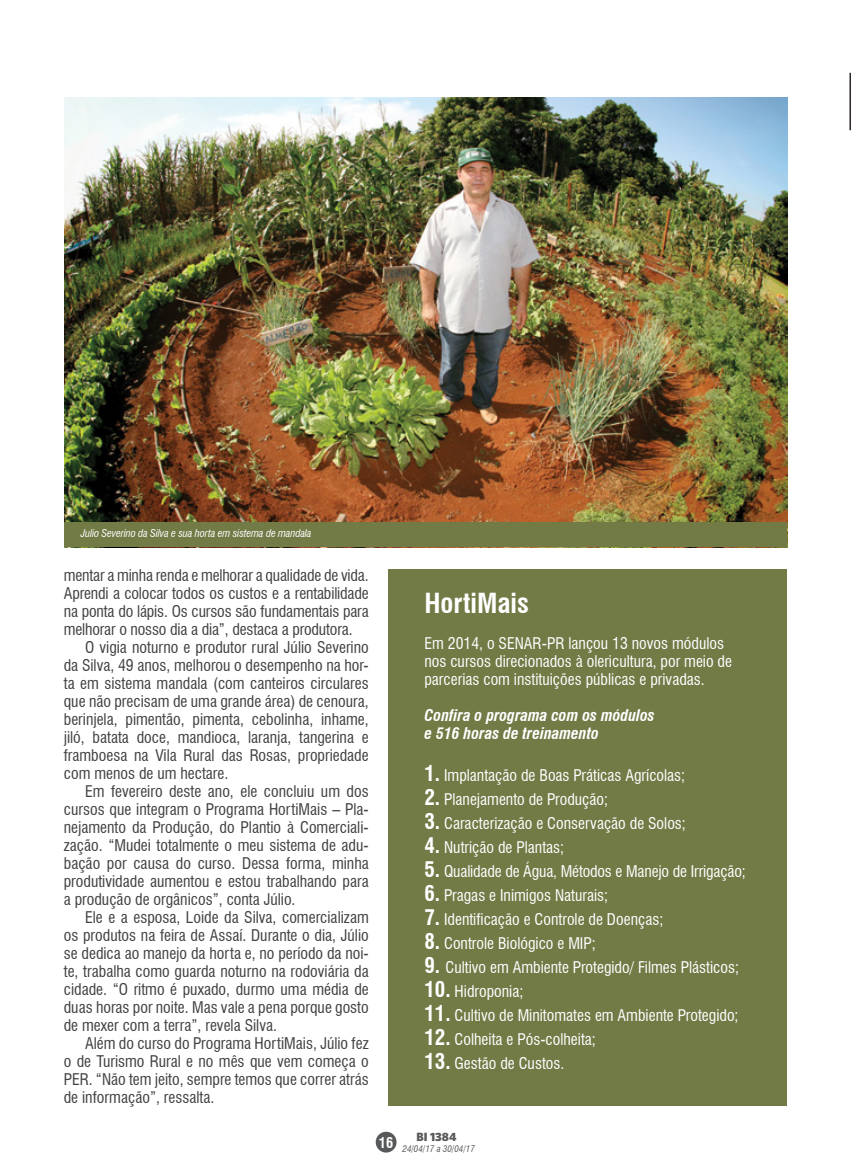
<style>
.page{position:relative;width:851px;height:1170px;background:#fff}
.page>*{position:absolute;margin:0;border:0;box-sizing:border-box;transform-origin:0 0}
.t1{font:700 condensed 27px "Swiss 721 BT";color:#fff}
.t2{font:condensed 15.75px/18px "Swiss 721 BT";color:#414042;text-align:justify}
.t3{font:condensed 15.75px/18px "Swiss 721 BT";color:#fff}
.t4{font:italic 700 condensed 15.75px/18px "Swiss 721 BT";color:#fff}
.t5{font:700 condensed 14.4px "Swiss 721 BT";color:#fff}
.t6{font:900 12px "Whitney HTF";color:#58595b}
.t7{font:italic condensed 10.5px "Swiss 721 BT";letter-spacing:-.01em;color:#fff}
.t8{font:italic condensed 9px "Swiss 721 BT";color:#58595b}
.s1{font-weight:700;font-size:21px}
</style>
<div class="page">
<div style="left:375px;top:1131px;width:21px;height:21px;background:#58595b;border-radius:50%"></div>
<div style="left:388px;top:569px;width:398px;height:536px;background:#727a46"></div>
<img style="left:65px;top:98px;width:722px;height:449px">
<div style="left:65px;top:522px;width:721px;height:25px;background:#727a46"></div>
<svg style="left:849px;top:73px;width:1px;height:57px"></svg>
<p class="t7" style="left:81px;top:527px;width:232px">Julio Severino da Silva e sua horta em sistema de mandala</p>
<p class="t2" style="left:64px;top:566px;width:306px">mentar a minha renda e melhorar a qualidade de vida.<br>Aprendi a colocar todos os custos e a rentabilidade na ponta do lápis. Os cursos são fundamentais para melhorar o nosso dia a dia”, destaca a produtora.</p>
<p class="t2" style="left:64px;top:638px;width:306px;text-indent:21px">O vigia noturno e produtor rural Júlio Severino da Silva, 49 anos, melhorou o desempenho na hor&shy;ta em sistema mandala (com canteiros circulares que não precisam de uma grande área) de cenoura, berinjela, pimentão, pimenta, cebolinha, inhame, jiló, batata doce, mandioca, laranja, tangerina e framboesa na Vila Rural das Rosas, propriedade com menos de um hectare.</p>
<p class="t2" style="left:64px;top:782px;width:306px;text-indent:21px">Em fevereiro deste ano, ele concluiu um dos cursos que integram o Programa HortiMais – Pla&shy;nejamento da Produção, do Plantio à Comerciali&shy;zação. “Mudei totalmente o meu sistema de adu&shy;bação por causa do curso. Dessa forma, minha produtividade aumentou e estou trabalhando para a produção de orgânicos”, conta Júlio.</p>
<p class="t2" style="left:64px;top:908px;width:306px;text-indent:21px">Ele e a esposa, Loide da Silva, comercializam os produtos na feira de Assaí. Durante o dia, Júlio se dedica ao manejo da horta e, no período da noi&shy;te, trabalha como guarda noturno na rodoviária da cidade. “O ritmo é puxado, durmo uma média de duas horas por noite. Mas vale a pena porque gosto de mexer com a terra”, revela Silva.</p>
<p class="t2" style="left:64px;top:1034px;width:306px;text-indent:21px">Além do curso do Programa HortiMais, Júlio fez o de Turismo Rural e no mês que vem começa o PER. “Não tem jeito, sempre temos que correr atrás de informação”, ressalta.</p>
<h1 class="t1" style="left:424px;top:587px;width:106px">HortiMais</h1>
<p class="t3" style="left:424px;top:634px;width:309px">Em 2014, o SENAR-PR lançou 13 novos módulos nos cursos direcionados à olericultura, por meio de parcerias com instituições públicas e privadas.</p>
<p class="t4" style="left:424px;top:706px;width:232px">Confira o programa com os módulos e 516 horas de treinamento</p>
<p class="t3" style="left:424px;top:766px;width:262px"><span class="s1">1.</span> Implantação de Boas Práticas Agrícolas;</p>
<p class="t3" style="left:424px;top:790px;width:185px"><span class="s1">2.</span> Planejamento de Produção;</p>
<p class="t3" style="left:424px;top:814px;width:263px"><span class="s1">3.</span> Caracterização e Conservação de Solos;</p>
<p class="t3" style="left:424px;top:838px;width:141px"><span class="s1">4.</span> Nutrição de Plantas;</p>
<p class="t3" style="left:424px;top:862px;width:323px"><span class="s1">5.</span> Qualidade de Água, Métodos e Manejo de Irrigação;</p>
<p class="t3" style="left:424px;top:886px;width:185px"><span class="s1">6.</span> Pragas e Inimigos Naturais;</p>
<p class="t3" style="left:424px;top:910px;width:240px"><span class="s1">7.</span> Identificação e Controle de Doenças;</p>
<p class="t3" style="left:424px;top:934px;width:173px"><span class="s1">8.</span> Controle Biológico e MIP;</p>
<p class="t3" style="left:424px;top:958px;width:316px"><span class="s1">9.</span> Cultivo em Ambiente Protegido/ Filmes Plásticos;</p>
<p class="t3" style="left:424px;top:982px;width:100px"><span class="s1">10.</span> Hidroponia;</p>
<p class="t3" style="left:424px;top:1006px;width:315px"><span class="s1">11.</span> Cultivo de Minitomates em Ambiente Protegido;</p>
<p class="t3" style="left:424px;top:1030px;width:173px"><span class="s1">12.</span> Colheita e Pós-colheita;</p>
<p class="t3" style="left:424px;top:1054px;width:141px"><span class="s1">13.</span> Gestão de Custos.</p>
<p class="t5" style="left:379px;top:1133px;width:16px">16</p>
<p class="t6" style="left:416px;top:1128px;width:41px">BI 1384</p>
<p class="t8" style="left:402px;top:1143px;width:74px">24/04/17 a 30/04/17</p>
</div>
